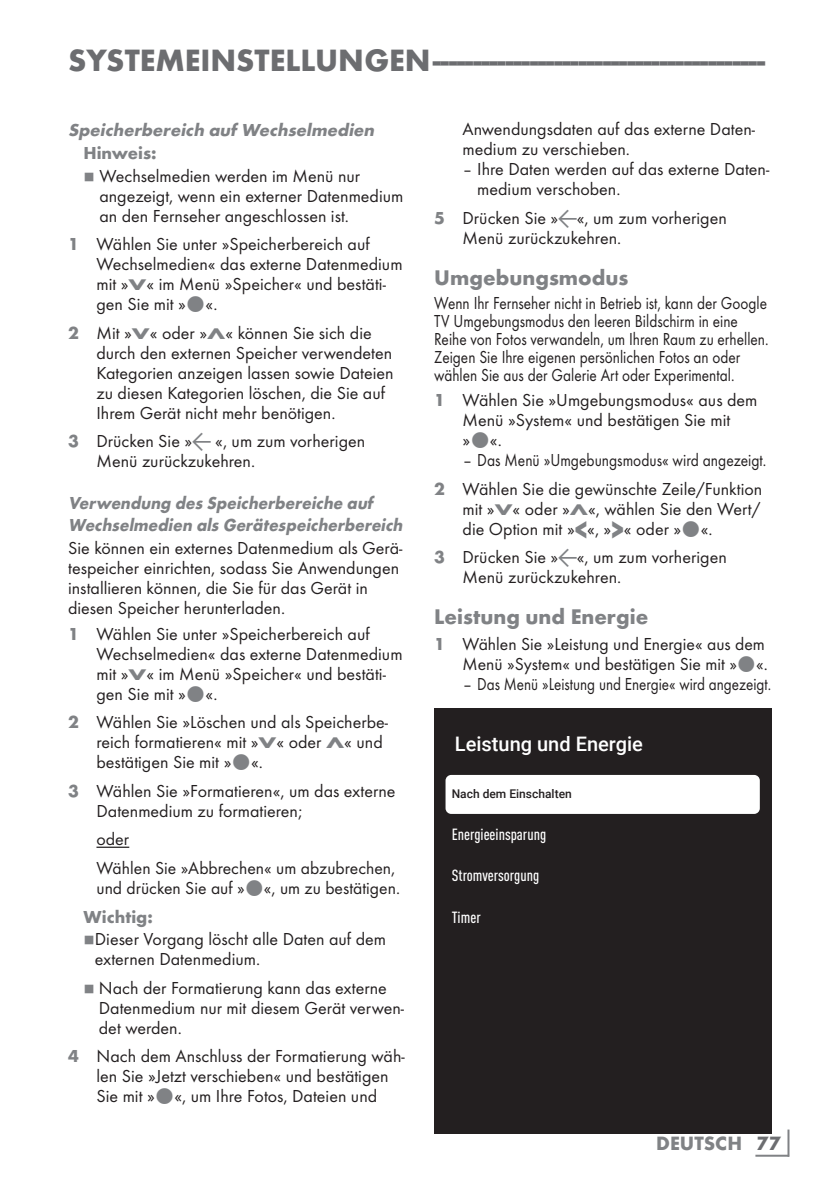
<style>
.page{position:relative;width:840px;height:1191px;background:#fff}
.page>*{position:absolute;margin:0;border:0;box-sizing:border-box;transform-origin:0 0}
.t1{font:700 32px "Futura TOT";color:#6c6d70}
.t2{font:700 22px "Futura TOT";color:#808285}
.t3{font:500 20px "Roboto";color:#fff}
.t4{font:700 20px "Futura TOT";color:#808285}
.t5{font:18px/20px "Futura TOT Boo";color:#231f20}
.t6{font:18px/18px "Futura TOT Boo";color:#231f20;scale:.85 1}
.t7{font:italic 700 18px/22px "Futura TOT";color:#808285;scale:.93 1}
.t8{font:italic 700 18px "Futura TOT";color:#808285}
.t9{font:700 18px "Futura TOT";color:#808285}
.t10{font:500 condensed 16px "DIN Pro";color:#fff}
.t11{font:500 12px "Roboto";color:#231f20}
.t12{font:8px "Grund Son Se";color:#808285}
.s1{font-family:"Futura TOT";font-weight:700;color:#808285}
.s2{font-family:"Futura TOT";font-weight:700;font-size:16px;color:#808285}
.s3{font-family:"Arcelik TS9 Android";font-size:20px;color:#808285}
.s4{font-family:"Futura TOT";font-weight:700;font-size:27.2px;color:#808285}
.s5{color:#6c6d70}
</style>
<div class="page">
<hr style="left:787px;top:1129px;width:2px;height:27px;background:#808285">
<hr style="left:755px;top:1154px;width:33px;height:2px;background:#808285">
<hr style="left:96px;top:846px;width:33px;height:2px;background:#231f20">
<div style="left:434px;top:708px;width:337px;height:425px;background:#231f20"></div>
<div style="left:445px;top:775px;width:314px;height:39px;background:#fff;border-radius:6px"></div>
<h1 class="t1" style="left:68px;top:40px;width:698px">SYSTEMEINSTELLUNGEN------------------------------------------</h1>
<p class="t8" style="left:68px;top:119px;width:311px">Speicherbereich auf Wechselmedien</p>
<p class="t9" style="left:83px;top:142px;width:75px">Hinweis:</p>
<p class="t12" style="left:83px;top:173px;width:13px">7</p>
<p class="t5" style="left:99px;top:166px;width:305px">Wechselmedien werden im Menü nur angezeigt, wenn ein externer Datenmedium an den Fernseher angeschlossen ist.</p>
<p class="t5" style="left:96px;top:234px;width:307px;text-indent:-28px"><span class="s1">1</span> Wählen Sie unter »Speicherbereich auf Wechselmedien« das externe Datenmedium mit »<span class="s2">V</span>« im Menü »Speicher« und bestäti&shy;gen Sie mit » «.</p>
<p class="t5" style="left:96px;top:323px;width:298px;text-indent:-28px"><span class="s1">2</span> Mit »<span class="s2">V</span>« oder »<span class="s2">Λ</span>« können Sie sich die durch den externen Speicher verwendeten Kategorien anzeigen lassen sowie Dateien zu diesen Kategorien löschen, die Sie auf Ihrem Gerät nicht mehr benötigen.</p>
<p class="t5" style="left:96px;top:431px;width:270px;text-indent:-28px"><span class="s1">3</span> Drücken Sie »<span class="s3">A</span> «, um zum vorherigen<br>Menü zurückzukehren.</p>
<p class="t7" style="left:68px;top:492px;width:365px">Verwendung des Speicherbereiche auf<br>Wechselmedien als Gerätespeicherbereich</p>
<p class="t5" style="left:68px;top:538px;width:335px">Sie können ein externes Datenmedium als Gerä&shy;tespeicher einrichten, sodass Sie Anwendungen installieren können, die Sie für das Gerät in diesen Speicher herunterladen.</p>
<p class="t5" style="left:96px;top:624px;width:307px;text-indent:-28px"><span class="s1">1</span> Wählen Sie unter »Speicherbereich auf Wechselmedien« das externe Datenmedium mit »<span class="s2">V</span>« im Menü »Speicher« und bestäti&shy;gen Sie mit » «.</p>
<p class="t5" style="left:96px;top:712px;width:293px;text-indent:-28px"><span class="s1">2</span> Wählen Sie »Löschen und als Speicherbe&shy;reich formatieren« mit »<span class="s2">V</span>« oder <span class="s2">Λ</span>« und bestätigen Sie mit » «.</p>
<p class="t5" style="left:96px;top:781px;width:300px;text-indent:-28px"><span class="s1">3</span> Wählen Sie »Formatieren«, um das externe<br>Datenmedium zu formatieren;</p>
<p class="t5" style="left:96px;top:825px;width:300px;line-height:28.4px">oder<br>Wählen Sie »Abbrechen« um abzubrechen,</p>
<p class="t5" style="left:96px;top:878px;width:305px">und drücken Sie auf » «, um zu bestätigen.</p>
<p class="t9" style="left:83px;top:905px;width:71px">Wichtig:</p>
<p class="t12" style="left:83px;top:936px;width:13px">7</p>
<p class="t5" style="left:95px;top:929px;width:292px">Dieser Vorgang löscht alle Daten auf dem externen Datenmedium.</p>
<p class="t12" style="left:83px;top:984px;width:13px">7</p>
<p class="t5" style="left:99px;top:977px;width:306px">Nach der Formatierung kann das externe<br>Datenmedium nur mit diesem Gerät verwen&shy;det werden.</p>
<p class="t5" style="left:96px;top:1046px;width:309px;text-indent:-28px"><span class="s1">4</span> Nach dem Anschluss der Formatierung wäh&shy;len Sie »Jetzt verschieben« und bestätigen<br>Sie mit » «, um Ihre Fotos, Dateien und</p>
<p class="t5" style="left:462px;top:119px;width:294px">Anwendungsdaten auf das externe Daten&shy;medium zu verschieben.</p>
<p class="t5" style="left:477px;top:159px;width:293px;text-indent:-15px">– Ihre Daten werden auf das externe Daten&shy;medium verschoben.</p>
<p class="t5" style="left:462px;top:208px;width:266px;text-indent:-28px"><span class="s1">5</span> Drücken Sie »<span class="s3">A</span>«, um zum vorherigen<br>Menü zurückzukehren.</p>
<p class="t2" style="left:434px;top:264px;width:196px">Umgebungsmodus</p>
<p class="t6" style="left:434px;top:293px;width:394px">Wenn Ihr Fernseher nicht in Betrieb ist, kann der Google TV Umgebungsmodus den leeren Bildschirm in eine Reihe von Fotos verwandeln, um Ihren Raum zu erhellen.<br>Zeigen Sie Ihre eigenen persönlichen Fotos an oder wählen Sie aus der Galerie Art oder Experimental.</p>
<p class="t5" style="left:462px;top:390px;width:296px;text-indent:-28px"><span class="s1">1</span> Wählen Sie »Umgebungsmodus« aus dem<br>Menü »System« und bestätigen Sie mit<br>» «.</p>
<p class="t5" style="left:434px;top:446px;width:333px;line-height:28.6px;text-align:right">– Das Menü »Umgebungsmodus« wird angezeigt.<br><span class="s1">2</span> Wählen Sie die gewünschte Zeile/Funktion</p>
<p class="t5" style="left:462px;top:499px;width:299px">mit »<span class="s2">V</span>« oder »<span class="s2">Λ</span>«, wählen Sie den Wert/ die Option mit »<span class="s4">&lt;</span>«, »<span class="s4">&gt;</span>« oder » «.</p>
<p class="t5" style="left:462px;top:547px;width:266px;text-indent:-28px"><span class="s1">3</span> Drücken Sie »<span class="s3">A</span>«, um zum vorherigen<br>Menü zurückzukehren.</p>
<p class="t2" style="left:434px;top:603px;width:215px">Leistung und Energie</p>
<p class="t5" style="left:434px;top:634px;width:335px;text-align:right"><span class="s1">1</span> Wählen Sie »Leistung und Energie« aus dem<br>Menü »System« und bestätigen Sie mit » «.</p>
<p class="t5" style="left:462px;top:674px;width:310px">– Das Menü »Leistung und Energie« wird angezeigt.</p>
<p class="t3" style="left:454px;top:730px;width:189px">Leistung und Energie</p>
<p class="t11" style="left:451px;top:785px;width:121px">Nach dem Einschalten</p>
<p class="t10" style="left:451px;top:822px;width:96px">Energieeinsparung</p>
<p class="t10" style="left:451px;top:864px;width:89px">Stromversorgung</p>
<p class="t10" style="left:451px;top:905px;width:30px">Timer</p>
<p class="t4" style="left:656px;top:1131px;width:126px">DEUTSCH <span class="s5">77</span></p>
</div>
